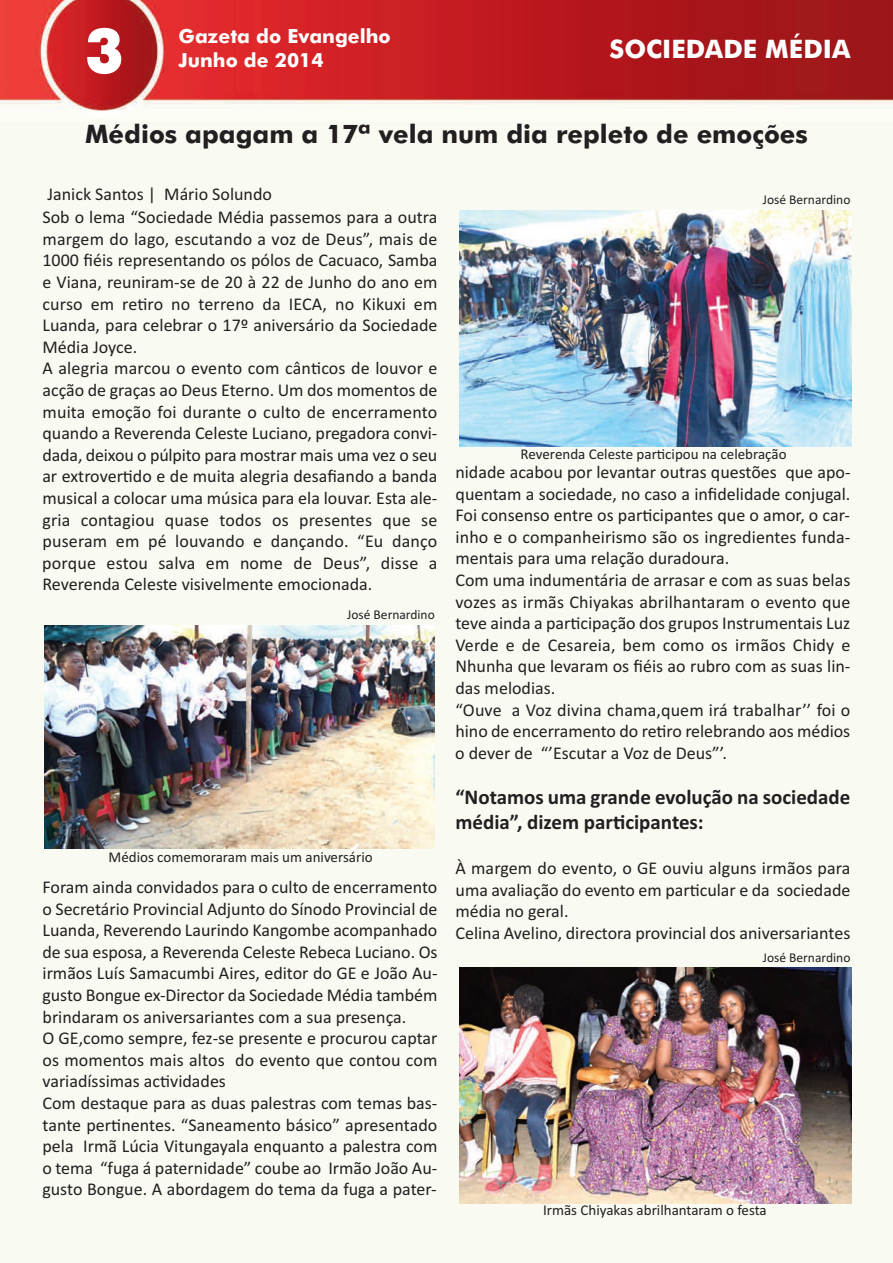
<style>
.page{position:relative;width:893px;height:1263px;background:#fff}
.page>*{position:absolute;margin:0;border:0;box-sizing:border-box;transform-origin:0 0}
.t1{font:700 60px "Futura BT";color:#fff}
.t2{font:700 25.5px "Futura BT";color:#231f20}
.t3{font:700 25.5px "Futura BT";color:#fff}
.t4{font:700 21px/25.2px "Calibri";color:#231f20}
.t5{font:700 19.5px/23.4px "Futura BT";color:#fff}
.t6{font:18px/21.6px "Calibri";color:#231f20}
.t7{font:15px "Calibri";color:#231f20}
.t8{font:13.5px "Calibri";color:#231f20}
</style>
<div class="page">
<div style="left:0;top:121px;width:893px;height:1142px;background:#f9faf2"></div>
<img style="left:0;top:0;width:893px;height:121px">
<svg style="left:86px;top:27px;width:36px;height:48px;background:#c9484d"></svg>
<img style="left:44px;top:625px;width:391px;height:223px">
<img style="left:459px;top:210px;width:393px;height:236px">
<img style="left:459px;top:967px;width:393px;height:236px">
<p class="t5" style="left:179px;top:25px;width:214px">Gazeta do Evangelho<br>Junho de 2014</p>
<h1 class="t1" style="left:86px;top:16px;width:39px">3</h1>
<h2 class="t3" style="left:610px;top:34px;width:242px">SOCIEDADE MÉDIA</h2>
<h2 class="t2" style="left:85px;top:119px;width:724px">Médios apagam a 17ª vela num dia repleto de emoções</h2>
<p class="t6" style="left:47px;top:183px;width:226px">Janick Santos | Mário Solundo</p>
<p class="t6" style="left:42px;top:206px;width:397px">Sob o lema “Sociedade Média passemos para a outra margem do lago, escutando a voz de Deus”, mais de 1000 fiéis representando os pólos de Cacuaco, Samba e Viana, reuniram-se de 20 à 22 de Junho do ano em curso em retiro no terreno da IECA, no Kikuxi em Luanda, para celebrar o 17º aniversário da Sociedade Média Joyce.<br>A alegria marcou o evento com cânticos de louvor e acção de graças ao Deus Eterno. Um dos momentos de muita emoção foi durante o culto de encerramento quando a Reverenda Celeste Luciano, pregadora convi&shy;dada, deixou o púlpito para mostrar mais uma vez o seu ar extrovertido e de muita alegria desafiando a banda musical a colocar uma música para ela louvar. Esta ale&shy;gria contagiou quase todos os presentes que se puseram em pé louvando e dançando. “Eu danço porque estou salva em nome de Deus”, disse a Reverenda Celeste visivelmente emocionada.</p>
<p class="t8" style="left:347px;top:607px;width:89px">José Bernardino</p>
<p class="t7" style="left:109px;top:848px;width:266px">Médios comemoraram mais um aniversário</p>
<p class="t6" style="left:42px;top:876px;width:397px">Foram ainda convidados para o culto de encerramento o Secretário Provincial Adjunto do Sínodo Provincial de Luanda, Reverendo Laurindo Kangombe acompanhado de sua esposa, a Reverenda Celeste Rebeca Luciano. Os irmãos Luís Samacumbi Aires, editor do GE e João Au&shy;gusto Bongue ex-Director da Sociedade Média também brindaram os aniversariantes com a sua presença.<br>O GE,como sempre, fez-se presente e procurou captar os momentos mais altos do evento que contou com variadíssimas actividades<br>Com destaque para as duas palestras com temas bas&shy;tante pertinentes. “Saneamento básico” apresentado pela Irmã Lúcia Vitungayala enquanto a palestra com o tema “fuga á paternidade” coube ao Irmão João Au&shy;gusto Bongue. A abordagem do tema da fuga a pater-</p>
<p class="t8" style="left:763px;top:192px;width:89px">José Bernardino</p>
<p class="t7" style="left:521px;top:445px;width:267px">Reverenda Celeste participou na celebração</p>
<p class="t6" style="left:455px;top:461px;width:397px">nidade acabou por levantar outras questões que apo&shy;quentam a sociedade, no caso a infidelidade conjugal.<br>Foi consenso entre os participantes que o amor, o car&shy;inho e o companheirismo são os ingredientes funda&shy;mentais para uma relação duradoura.<br>Com uma indumentária de arrasar e com as suas belas vozes as irmãs Chiyakas abrilhantaram o evento que teve ainda a participação dos grupos Instrumentais Luz Verde e de Cesareia, bem como os irmãos Chidy e Nhunha que levaram os fiéis ao rubro com as suas lin&shy;das melodias.<br>“Ouve a Voz divina chama,quem irá trabalhar’’ foi o hino de encerramento do retiro relebrando aos médios o dever de “’Escutar a Voz de Deus”’.</p>
<p class="t4" style="left:455px;top:784px;width:396px">“Notamos uma grande evolução na sociedade média”, dizem participantes:</p>
<p class="t6" style="left:455px;top:857px;width:397px">À margem do evento, o GE ouviu alguns irmãos para uma avaliação do evento em particular e da sociedade média no geral.<br>Celina Avelino, directora provincial dos aniversariantes</p>
<p class="t8" style="left:763px;top:949px;width:89px">José Bernardino</p>
<p class="t7" style="left:543px;top:1201px;width:225px">Irmãs Chiyakas abrilhantaram o festa</p>
</div>
